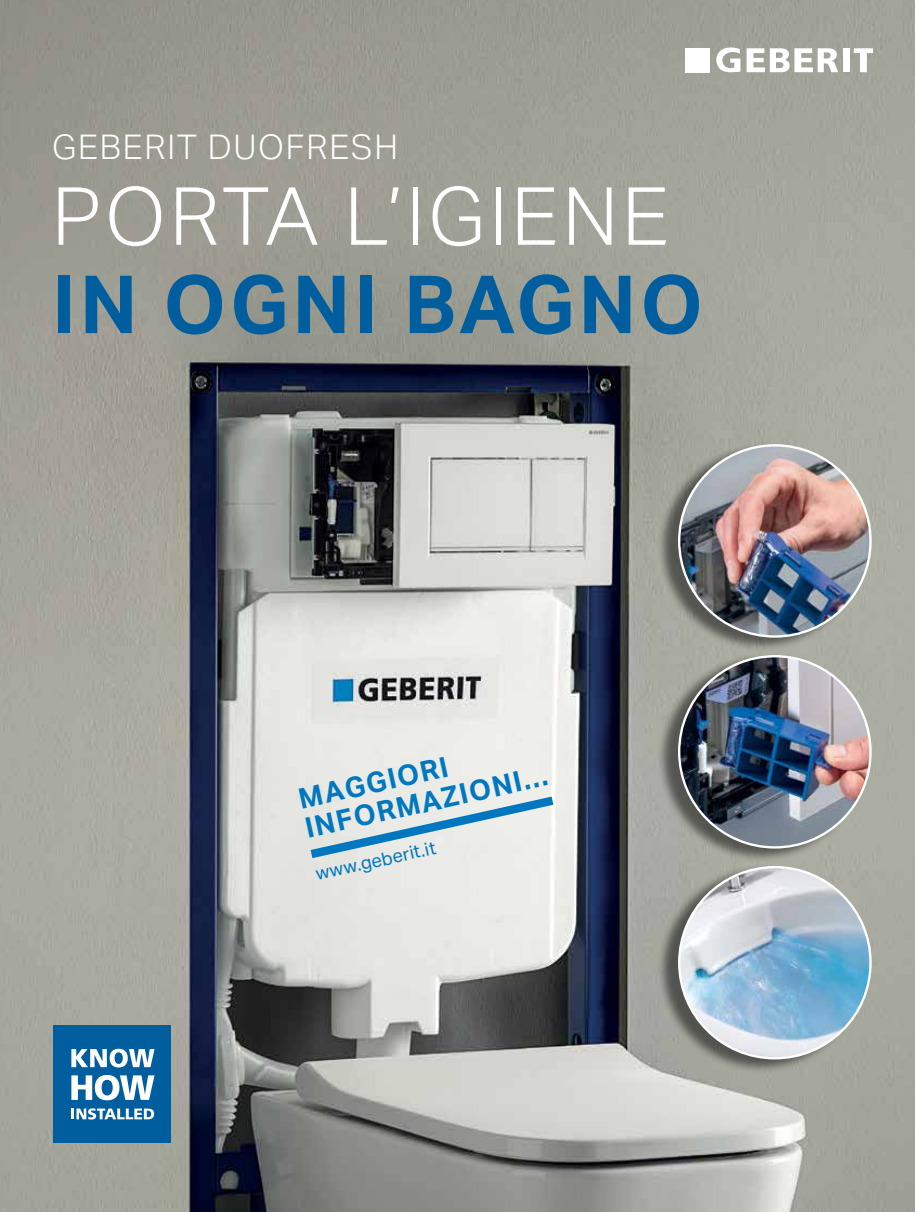
<style>
.page{position:relative;width:915px;height:1212px;background:#fff}
.page>*{position:absolute;margin:0;border:0;box-sizing:border-box;transform-origin:0 0}
.t1{font:300 80.25px "Aktiv Grotesk Geberit";letter-spacing:.05em;color:#fff}
.t2{font:700 80.25px "Aktiv Grotesk Geberit";letter-spacing:.05em;color:#005e9e}
.t3{font:300 34.2px "Aktiv Grotesk Geberit";letter-spacing:.05em;color:#fff}
.t4{font:700 28.35px/30.5px "Aktiv Grotesk Geberit";color:#0078bf}
.t5{font:18.3px "Aktiv Grotesk Geberit";color:#0077be}
</style>
<div class="page">
<img style="left:0;top:0;width:914px;height:1212px">
<div style="left:656px;top:442px;width:210px;height:210px;background:#000;opacity:.5"></div>
<img style="left:679px;top:445px;width:191px;height:191px;border-radius:96px">
<div style="left:656px;top:653px;width:210px;height:210px;background:#000;opacity:.5"></div>
<img style="left:679px;top:656px;width:191px;height:191px;border-radius:96px">
<div style="left:656px;top:864px;width:210px;height:209px;background:#000;opacity:.5"></div>
<img style="left:679px;top:867px;width:191px;height:191px;border-radius:96px">
<div style="left:842px;top:48px;width:7px;height:24px;background:#fff"></div>
<svg style="left:853px;top:48px;width:19px;height:24px"></svg>
<svg style="left:714px;top:47px;width:26px;height:25px"></svg>
<svg style="left:746px;top:48px;width:91px;height:24px"></svg>
<div style="left:685px;top:48px;width:24px;height:24px;background:#fff"></div>
<div style="left:54px;top:1026px;width:117px;height:117px;background:#005e9e"></div>
<svg style="left:71px;top:1049px;width:83px;height:18px"></svg>
<svg style="left:71px;top:1075px;width:83px;height:25px"></svg>
<svg style="left:71px;top:1108px;width:83px;height:11px"></svg>
<svg style="left:301px;top:791px;width:261px;height:73px;background:#d1dee2"></svg>
<p class="t3" style="left:52px;top:128px;width:347px">GEBERIT DUOFRESH</p>
<h1 class="t1" style="left:52px;top:170px;width:618px">PORTA L’IGIENE</h1>
<h1 class="t2" style="left:52px;top:255px;width:652px">IN OGNI BAGNO</h1>
<p class="t4" style="left:295px;top:784px;width:249px;rotate:-13deg">MAGGIORI<br>INFORMAZIONI...</p>
<p class="t5" style="left:313px;top:864px;width:124px;rotate:-13deg">www.geberit.it</p>
</div>
